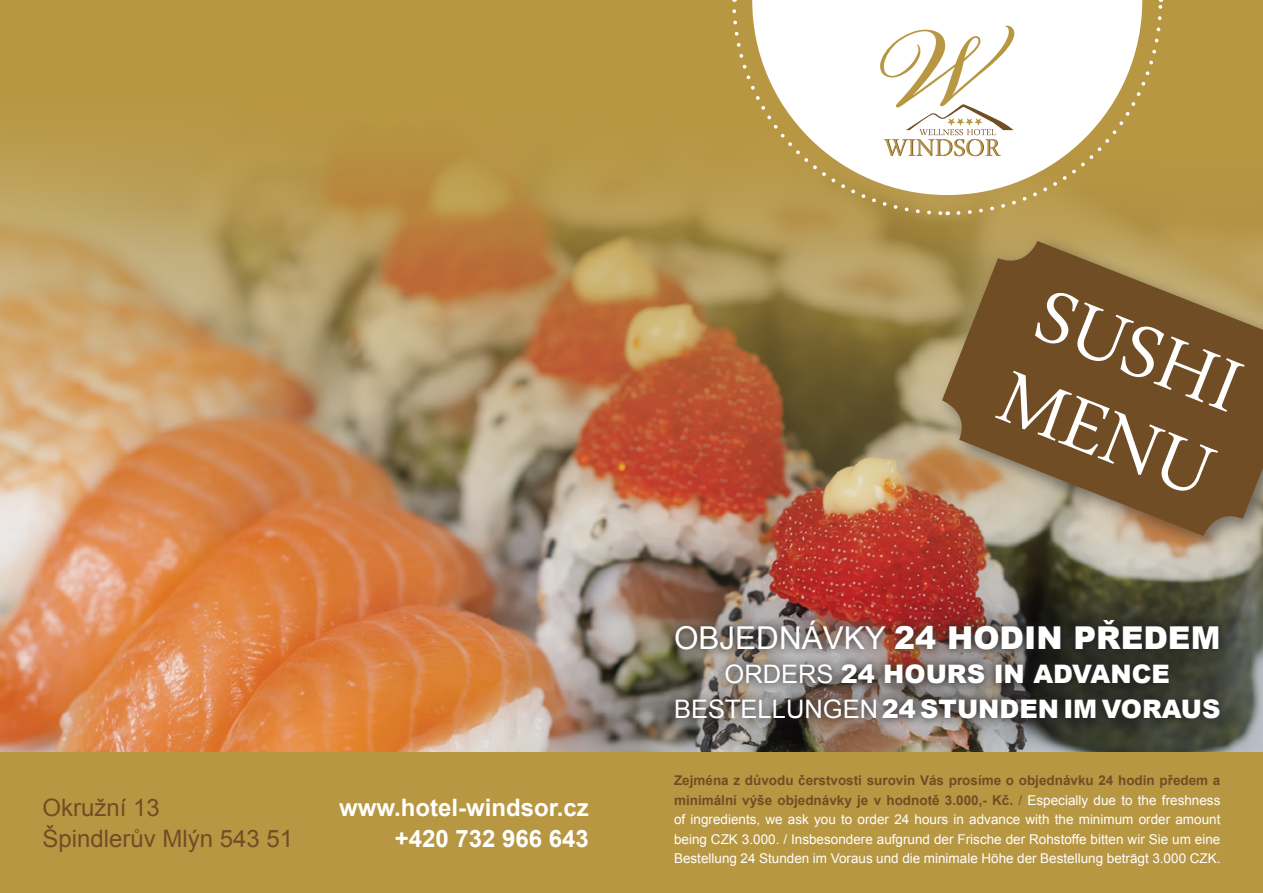
<style>
.page{position:relative;width:1263px;height:893px;background:#b89742}
.page>*{position:absolute;margin:0;border:0;box-sizing:border-box;transform-origin:0 0}
.t1{font:107.25px "Daun Penh";color:#fff}
.t2{font:900 31.5px "Arial";color:#fff}
.t3{font:900 25.5px "Arial";color:#fff}
.t4{font:700 24px "Arial";color:#fff}
.t5{font:24px "Arial";color:#714d26}
.t6{font:13.5px/19.5px "Arial";color:#fff;text-align:justify}
.s1{font-weight:400}
.s2{font-weight:700;color:#714d26}
.s3{color:#714d26}
</style>
<div class="page">
<img style="left:0;top:140px;width:1263px;height:612px">
<div style="left:935px;top:234px;width:328px;height:321px;background:#231f20;opacity:.5"></div>
<svg style="left:942px;top:241px;width:321px;height:295px;background:#87673e"></svg>
<div style="left:752px;top:0;width:390px;height:195px;background:#fff"></div>
<svg style="left:945px;top:26px;width:9px;height:130px"></svg>
<svg style="left:954px;top:2px;width:210px;height:215px"></svg>
<svg style="left:730px;top:7px;width:215px;height:210px"></svg>
<img style="left:631px;top:577px;width:632px;height:175px">
<img style="left:666px;top:611px;width:563px;height:116px">
<p class="t5" style="left:43px;top:792px;width:119px">Okružní 13</p>
<p class="t5" style="left:43px;top:822px;width:252px">Špindlerův Mlýn 543 51</p>
<p class="t4" style="left:339px;top:792px;width:251px">www.hotel-windsor.cz</p>
<p class="t4" style="left:395px;top:822px;width:196px">+420 732 966 643</p>
<p class="t1" style="left:1068px;top:242px;width:215px;rotate:22deg">SUSHI</p>
<p class="t1" style="left:1031px;top:324px;width:223px;rotate:22deg">MENU</p>
<p class="t2" style="left:674px;top:615px;width:548px"><span class="s1">OBJEDNÁVKY</span> 24 HODIN PŘEDEM</p>
<p class="t3" style="left:724px;top:656px;width:447px"><span class="s1">ORDERS</span> 24 HOURS IN ADVANCE</p>
<p class="t3" style="left:674px;top:690px;width:548px"><span class="s1">BESTELLUNGEN</span>24 STUNDEN IM VORAUS</p>
<p class="t6" style="left:674px;top:771px;width:548px"><span class="s2">Zejména z důvodu čerstvosti surovin Vás prosíme o objednávku 24 hodin předem a minimální výše objednávky je v hodnotě 3.000,- Kč.</span> <span class="s3">/</span> Especially due to the freshness of ingredients, we ask you to order 24 hours in advance with the minimum order amount being CZK 3.000. / Insbesondere aufgrund der Frische der Rohstoffe bitten wir Sie um eine Bestellung 24 Stunden im Voraus und die minimale Höhe der Bestellung beträgt 3.000 CZK.</p>
</div>
